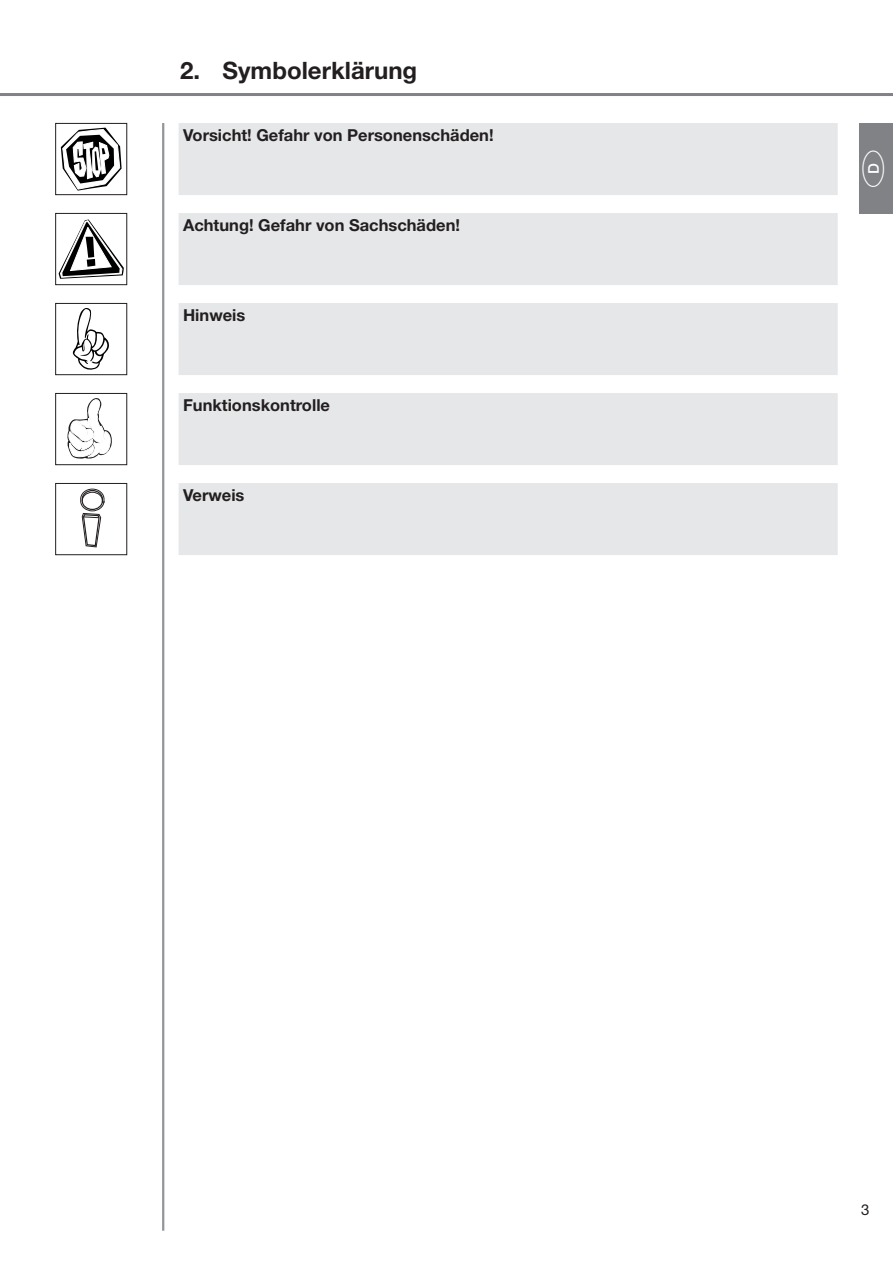
<style>
.page{position:relative;width:893px;height:1263px;background:#fff}
.page>*{position:absolute;margin:0;border:0;box-sizing:border-box;transform-origin:0 0}
.t1{font:27px "Land Kennzeichen";color:#fff}
.t2{font:700 24px "Helvetica Neue LT Pro";color:#231f20}
.t3{font:700 16.5px "Helvetica Neue LT Pro";color:#231f20}
.t4{font:15px "Helvetica Neue LT Pro";color:#231f20}
</style>
<div class="page">
<hr style="left:162px;top:123px;width:2px;height:1108px;background:#939598">
<div style="left:859px;top:123px;width:34px;height:90px;background:#808285"></div>
<div style="left:182px;top:126px;width:653px;height:66px;background:#e6e7e9"></div>
<div style="left:179px;top:123px;width:659px;height:72px;border:3px solid #e6e7e9"></div>
<div style="left:182px;top:216px;width:653px;height:66px;background:#e6e7e9"></div>
<div style="left:179px;top:213px;width:659px;height:72px;border:3px solid #e6e7e9"></div>
<div style="left:182px;top:306px;width:653px;height:66px;background:#e6e7e9"></div>
<div style="left:179px;top:303px;width:659px;height:72px;border:3px solid #e6e7e9"></div>
<div style="left:182px;top:396px;width:653px;height:66px;background:#e6e7e9"></div>
<div style="left:179px;top:393px;width:659px;height:72px;border:3px solid #e6e7e9"></div>
<div style="left:182px;top:486px;width:653px;height:66px;background:#e6e7e9"></div>
<div style="left:179px;top:483px;width:659px;height:72px;border:3px solid #e6e7e9"></div>
<svg style="left:61px;top:128px;width:61px;height:63px"></svg>
<div style="left:55px;top:123px;width:72px;height:72px;border:1px solid #231f20"></div>
<svg style="left:59px;top:219px;width:65px;height:60px"></svg>
<div style="left:55px;top:213px;width:72px;height:72px;border:1px solid #231f20"></div>
<svg style="left:73px;top:308px;width:36px;height:62px"></svg>
<div style="left:55px;top:303px;width:72px;height:72px;border:1px solid #231f20"></div>
<svg style="left:67px;top:398px;width:45px;height:61px"></svg>
<div style="left:55px;top:393px;width:72px;height:72px;border:1px solid #231f20"></div>
<hr style="left:0;top:93px;width:893px;height:3px;background:#808285">
<svg style="left:80px;top:489px;width:24px;height:58px"></svg>
<div style="left:55px;top:483px;width:72px;height:72px;border:1px solid #231f20"></div>
<h2 class="t2" style="left:180px;top:62px;width:239px">2. Symbolerklärung</h2>
<p class="t3" style="left:183px;top:129px;width:312px">Vorsicht! Gefahr von Personenschäden!</p>
<p class="t3" style="left:183px;top:219px;width:278px">Achtung! Gefahr von Sachschäden!</p>
<p class="t3" style="left:183px;top:309px;width:64px">Hinweis</p>
<p class="t3" style="left:183px;top:399px;width:148px">Funktionskontrolle</p>
<p class="t3" style="left:183px;top:489px;width:63px">Verweis</p>
<h1 class="t1" style="left:859px;top:187px;width:40px;rotate:-90deg">d</h1>
<p class="t4" style="left:861px;top:1205px;width:10px">3</p>
</div>
